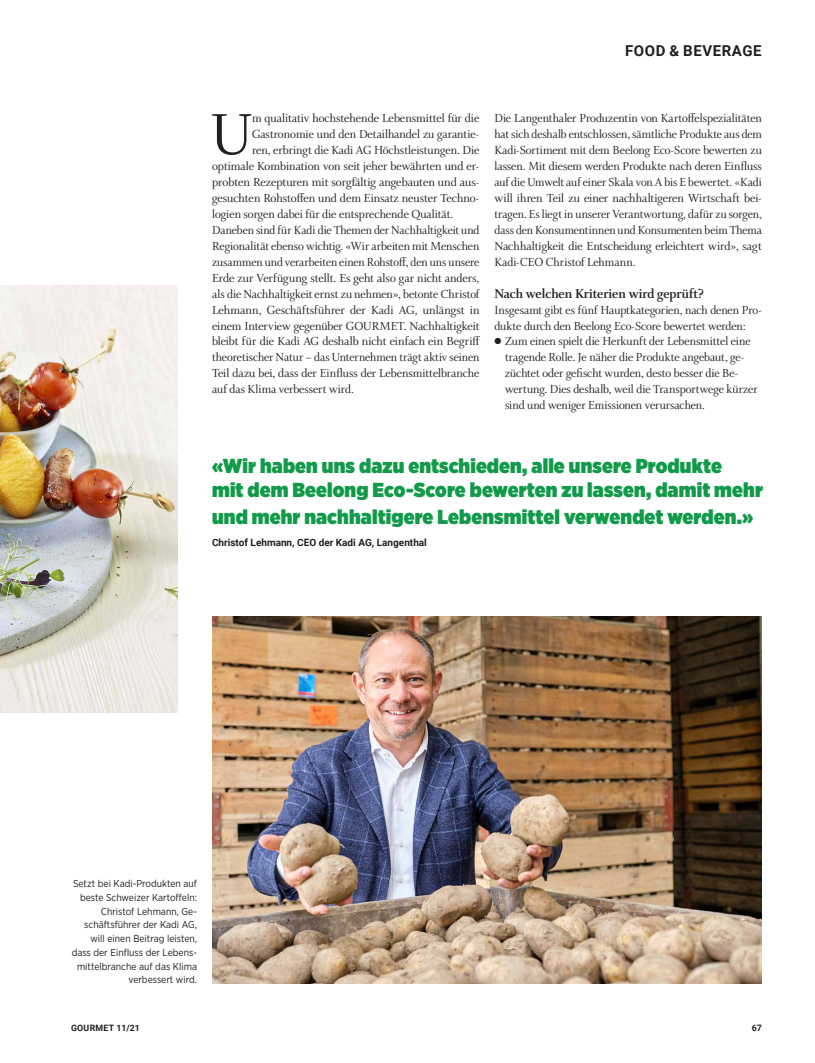
<style>
.page{position:relative;width:815px;height:1063px;background:#fff}
.page>*{position:absolute;margin:0;border:0;box-sizing:border-box;transform-origin:0 0}
.t1{font:62px "Whitman Display";color:#231f20}
.t2{font:900 20.25px/24px "Gotham Narrow";letter-spacing:.005em;color:#109a49}
.t3{font:700 15px "Roboto";letter-spacing:.035em;color:#231f20}
.t4{font:700 13.75px "Whitman Display";color:#231f20}
.t5{font:12.5px/16px "Whitman Display";color:#231f20}
.t6{font:10px/13.8px "Gotham Narrow";color:#231f20;text-align:right}
.t7{font:700 10px "Roboto";color:#231f20}
.t8{font:700 8.75px "Roboto";letter-spacing:.035em;color:#231f20}
</style>
<div class="page">
<img style="left:212px;top:617px;width:550px;height:366px">
<img style="left:0;top:285px;width:177px;height:427px">
<p class="t3" style="left:625px;top:41px;width:138px">FOOD &amp; BEVERAGE</p>
<h1 class="t1" style="left:211px;top:100px;width:43px">U</h1>
<p class="t5" style="left:252px;top:110px;width:229px">m qualitativ hochstehende Lebensmittel für die</p>
<p class="t5" style="left:252px;top:126px;width:229px">Gastronomie und den Detailhandel zu garantie-</p>
<p class="t5" style="left:252px;top:142px;width:229px">ren, erbringt die Kadi AG Höchstleistungen. Die</p>
<p class="t5" style="left:212px;top:158px;width:269px">optimale Kombination von seit jeher bewährten und er-</p>
<p class="t5" style="left:212px;top:174px;width:269px">probten Rezepturen mit sorgfältig angebauten und aus-</p>
<p class="t5" style="left:212px;top:190px;width:269px">gesuchten Rohstoffen und dem Einsatz neuster Techno-</p>
<p class="t5" style="left:212px;top:206px;width:243px">logien sorgen dabei für die entsprechende Qualität.</p>
<p class="t5" style="left:212px;top:222px;width:269px">Daneben sind für Kadi die Themen der Nachhaltigkeit und</p>
<p class="t5" style="left:212px;top:238px;width:269px">Regionalität ebenso wichtig. «Wir arbeiten mit Menschen</p>
<p class="t5" style="left:212px;top:254px;width:269px">zusammen und verarbeiten einen Rohstoff, den uns unsere</p>
<p class="t5" style="left:212px;top:270px;width:269px">Erde zur Verfügung stellt. Es geht also gar nicht anders,</p>
<p class="t5" style="left:212px;top:286px;width:269px">als die Nachhaltigkeit ernst zu nehmen», betonte Christof</p>
<p class="t5" style="left:212px;top:302px;width:269px">Lehmann, Geschäftsführer der Kadi AG, unlängst in</p>
<p class="t5" style="left:212px;top:318px;width:269px">einem Interview gegenüber GOURMET. Nachhaltigkeit</p>
<p class="t5" style="left:212px;top:334px;width:270px">bleibt für die Kadi AG deshalb nicht einfach ein Begriff</p>
<p class="t5" style="left:212px;top:350px;width:269px">theoretischer Natur – das Unternehmen trägt aktiv seinen</p>
<p class="t5" style="left:212px;top:366px;width:269px">Teil dazu bei, dass der Einfluss der Lebensmittelbranche</p>
<p class="t5" style="left:212px;top:382px;width:143px">auf das Klima verbessert wird.</p>
<p class="t5" style="left:494px;top:110px;width:269px;text-align:justify">Die Langenthaler Produzentin von Kartoffelspezialitäten hat sich deshalb entschlossen, sämtliche Produkte aus dem Kadi-Sortiment mit dem Beelong Eco-Score bewerten zu lassen. Mit diesem werden Produkte nach deren Einfluss auf die Umwelt auf einer Skala von A bis E bewertet. «Kadi will ihren Teil zu einer nachhaltigeren Wirtschaft bei&shy;tragen. Es liegt in unserer Verantwortung, dafür zu sorgen, dass den Konsumentinnen und Konsumenten beim Thema Nachhaltigkeit die Entscheidung erleichtert wird», sagt Kadi-CEO Christof Lehmann.</p>
<p class="t4" style="left:494px;top:285px;width:211px">Nach welchen Kriterien wird geprüft?</p>
<p class="t5" style="left:494px;top:302px;width:269px">Insgesamt gibt es fünf Hauptkategorien, nach denen Pro&shy;dukte durch den Beelong Eco-Score bewertet werden:</p>
<p class="t5" style="left:505px;top:334px;width:254px;text-indent:-11px">● Zum einen spielt die Herkunft der Lebensmittel eine tragende Rolle. Je näher die Produkte angebaut, ge&shy;züchtet oder gefischt wurden, desto besser die Be&shy;wertung. Dies deshalb, weil die Transportwege kürzer sind und weniger Emissionen verursachen.</p>
<h2 class="t2" style="left:212px;top:454px;width:552px">«Wir haben uns dazu entschieden, alle unsere Produkte<br>mit dem Beelong Eco-Score bewerten zu lassen, damit mehr</h2>
<h2 class="t2" style="left:212px;top:504px;width:543px">und mehr nachhaltigere Lebensmittel verwendet werden.»</h2>
<p class="t7" style="left:212px;top:535px;width:216px">Christof Lehmann, CEO der Kadi AG, Langenthal</p>
<p class="t6" style="left:72px;top:876px;width:127px">Setzt bei Kadi-Produkten auf beste Schweizer Kartoffeln:<br>Christof Lehmann, Ge&shy;schäftsführer der Kadi AG, will einen Beitrag leisten, dass der Einfluss der Lebens&shy;mittelbranche auf das Klima verbessert wird.</p>
<p class="t8" style="left:71px;top:1021px;width:70px">GOURMET 11/21</p>
<p class="t8" style="left:752px;top:1021px;width:12px">67</p>
</div>
